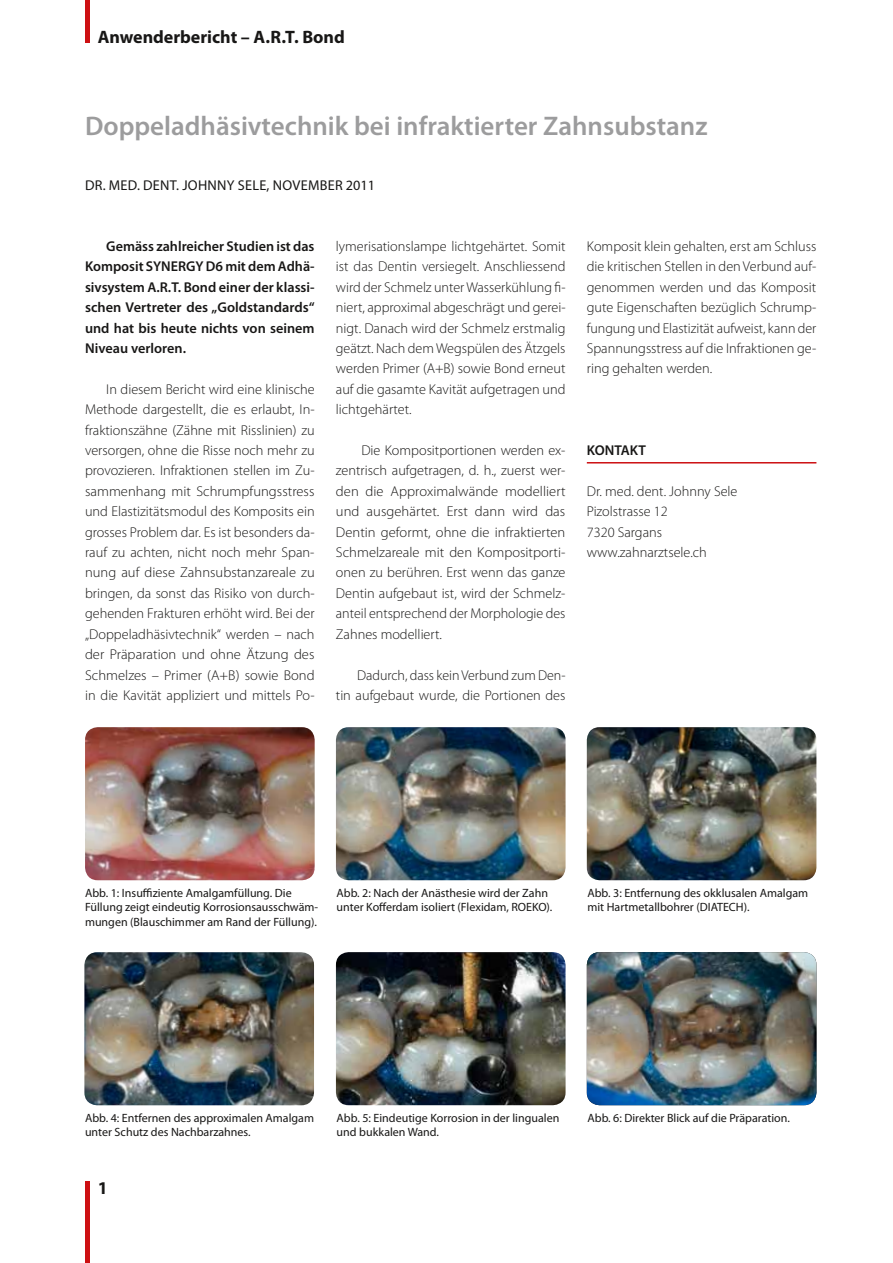
<style>
.page{position:relative;width:893px;height:1263px;background:#fff}
.page>*{position:absolute;margin:0;border:0;box-sizing:border-box;transform-origin:0 0}
.t1{font:600 27px "Myriad Pro";color:#9c9c9d}
.t2{font:700 18px "Myriad Pro";color:#181716}
.t3{font:300 14.25px/20.4px "Myriad Pro";color:#181716;text-align:justify}
.t4{font:600 14.25px/20.4px "Myriad Pro";color:#181716;text-align:justify}
.t5{font:14.25px "Myriad Pro";letter-spacing:.02em;color:#181716}
.t6{font:12px/14.4px "Myriad Pro";color:#181716}
</style>
<div class="page">
<img style="left:336px;top:727px;width:230px;height:153px">
<img style="left:85px;top:727px;width:230px;height:153px">
<img style="left:587px;top:727px;width:229px;height:153px">
<img style="left:587px;top:952px;width:229px;height:153px">
<img style="left:84px;top:952px;width:230px;height:153px">
<img style="left:336px;top:952px;width:230px;height:153px">
<hr style="left:85px;top:0;width:4px;height:43px;background:#cd1013">
<hr style="left:85px;top:1181px;width:4px;height:82px;background:#cd1013">
<hr style="left:587px;top:462px;width:229px;height:1px;background:#cd1013">
<p class="t2" style="left:98px;top:26px;width:248px">Anwenderbericht – A.R.T. Bond</p>
<h1 class="t1" style="left:85px;top:111px;width:624px">Doppeladhäsivtechnik bei infraktierter Zahnsubstanz</h1>
<p class="t5" style="left:85px;top:177px;width:225px">DR. MED. DENT. JOHNNY SELE, november</p>
<p class="t5" style="left:346px;top:177px;width:31px">2011</p>
<p class="t4" style="left:85px;top:236px;width:231px;text-indent:21px">Gemäss zahlreicher Studien ist das Komposit SYNERGY D6 mit dem Adhä&shy;sivsystem A.R.T. Bond einer der klassi&shy;schen Vertreter des „Goldstandards“ und hat bis heute nichts von seinem Niveau verloren.</p>
<p class="t3" style="left:85px;top:379px;width:231px;text-indent:21px">In diesem Bericht wird eine klinische Methode dargestellt, die es erlaubt, In&shy;fraktionszähne (Zähne mit Risslinien) zu versorgen, ohne die Risse noch mehr zu provozieren. Infraktionen stellen im Zu&shy;sammenhang mit Schrumpfungsstress und Elastizitätsmodul des Komposits ein grosses Problem dar. Es ist besonders da&shy;rauf zu achten, nicht noch mehr Span&shy;nung auf diese Zahnsubstanzareale zu bringen, da sonst das Risiko von durch&shy;gehenden Frakturen erhöht wird. Bei der „Doppeladhäsivtechnik“ werden – nach der Präparation und ohne Ätzung des Schmelzes – Primer (A+B) sowie Bond in die Kavität appliziert und mittels Po-</p>
<p class="t3" style="left:336px;top:236px;width:231px">lymerisationslampe lichtgehärtet. Somit ist das Dentin versiegelt. Anschliessend wird der Schmelz unter Wasserkühlung fi&shy;niert, approximal abgeschrägt und gerei&shy;nigt. Danach wird der Schmelz erstmalig geätzt. Nach dem Wegspülen des Ätzgels werden Primer (A+B) sowie Bond erneut auf die gasamte Kavität aufgetragen und lichtgehärtet.</p>
<p class="t3" style="left:336px;top:440px;width:231px;text-indent:25px">Die Kompositportionen werden ex&shy;zentrisch aufgetragen, d. h., zuerst wer&shy;den die Approximalwände modelliert und ausgehärtet. Erst dann wird das Dentin geformt, ohne die infraktierten Schmelzareale mit den Kompositporti&shy;onen zu berühren. Erst wenn das ganze Dentin aufgebaut ist, wird der Schmelz&shy;anteil entsprechend der Morphologie des Zahnes modelliert.</p>
<p class="t3" style="left:336px;top:665px;width:231px;text-align:right">Dadurch, dass kein Verbund zum Den-<br>tin aufgebaut wurde, die Portionen des</p>
<p class="t3" style="left:587px;top:236px;width:231px">Komposit klein gehalten, erst am Schluss die kritischen Stellen in den Verbund auf&shy;genommen werden und das Komposit gute Eigenschaften bezüglich Schrump&shy;fungung und Elastizität aufweist, kann der Spannungsstress auf die Infraktionen ge&shy;ring gehalten werden.</p>
<p class="t4" style="left:587px;top:440px;width:61px">KONTAKT</p>
<p class="t3" style="left:587px;top:481px;width:152px;text-align:left">Dr. med. dent. Johnny Sele<br>Pizolstrasse 12<br>7320 Sargans www.zahnarztsele.ch</p>
<p class="t6" style="left:85px;top:886px;width:235px">Abb. 1: Insuffiziente Amalgamfüllung. Die<br>Füllung zeigt eindeutig Korrosionsausschwäm&shy;mungen (Blauschimmer am Rand der Füllung).</p>
<p class="t6" style="left:587px;top:886px;width:222px">Abb. 3: Entfernung des okklusalen Amalgam mit Hartmetallbohrer (DIATECH).</p>
<p class="t6" style="left:337px;top:886px;width:217px">Abb. 2: Nach der Anästhesie wird der Zahn unter Kofferdam isoliert (Flexidam, ROEKO).</p>
<p class="t6" style="left:85px;top:1111px;width:231px">Abb. 4: Entfernen des approximalen Amalgam unter Schutz des Nachbarzahnes.</p>
<p class="t6" style="left:587px;top:1111px;width:204px">Abb. 6: Direkter Blick auf die Präparation.</p>
<p class="t6" style="left:337px;top:1111px;width:224px">Abb. 5: Eindeutige Korrosion in der lingualen und bukkalen Wand.</p>
<p class="t2" style="left:98px;top:1177px;width:11px">1</p>
</div>
